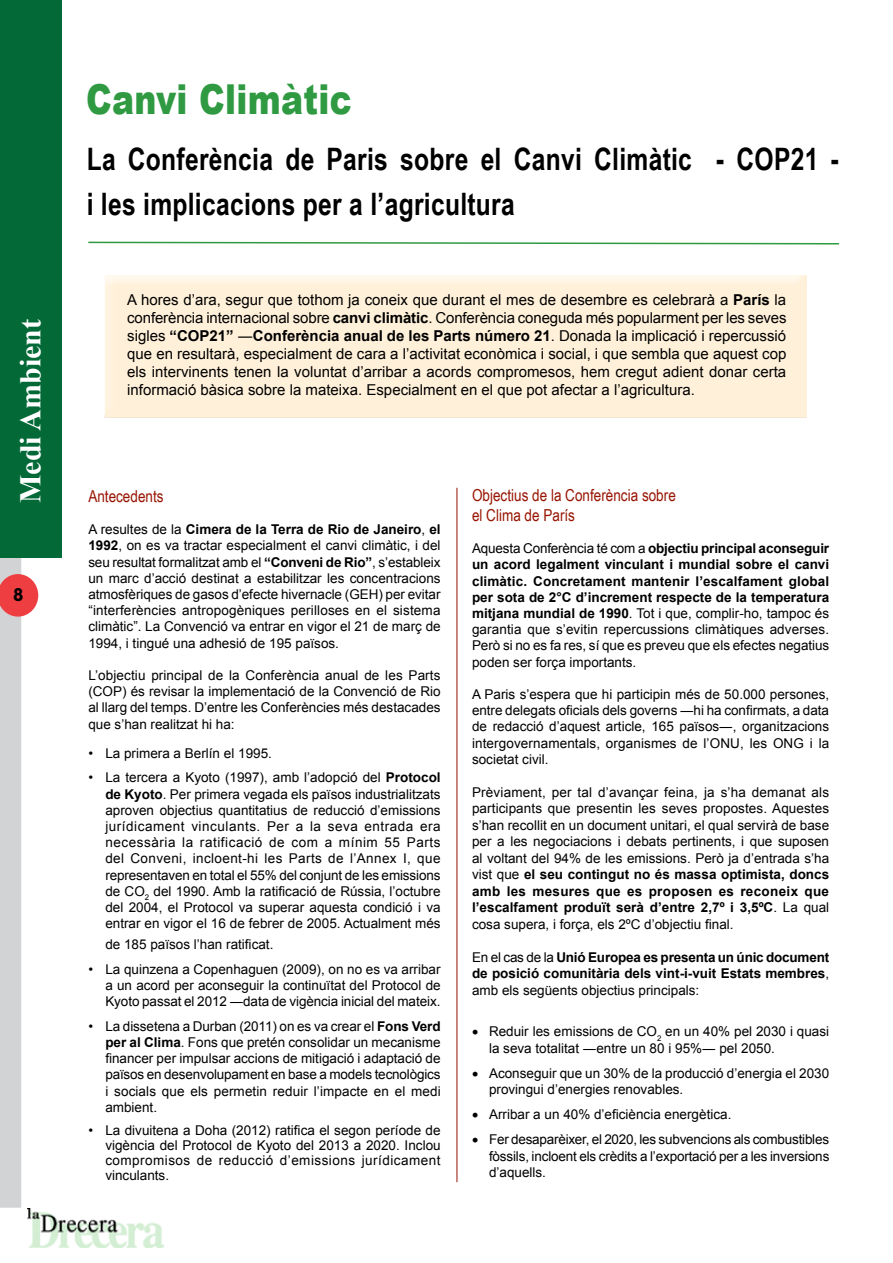
<style>
.page{position:relative;width:893px;height:1263px;background:#fff}
.page>*{position:absolute;margin:0;border:0;box-sizing:border-box;transform-origin:0 0}
.t1{font:900 41.25px "Arial";letter-spacing:.01em;color:#2f9a41;scale:.8 1}
.t2{font:700 30.9px/45px "Arial Narrow";letter-spacing:.01em;color:#000}
.t3{font:700 30px "Times New Roman";color:#fff}
.t4{font:700 18px "VAG Rounded";color:#000}
.t5{font:16.5px/19.8px "Arial Narrow";color:#971402}
.t6{font:15px/18px "Arial";color:#000;text-align:justify}
.t7{font:13.5px/16.2px "Arial";color:#000;text-align:justify}
.t8{font:700 13.5px/16.2px "Arial";color:#000;text-align:justify}
.s1{font-weight:700}
.s2{font-weight:400}
</style>
<div class="page">
<svg style="left:0;top:557px;width:38px;height:651px"></svg>
<img style="left:27px;top:1209px;width:136px;height:38px">
<div style="left:0;top:0;width:61px;height:557px;background:#026937"></div>
<div style="left:98px;top:275px;width:711px;height:144px;background:#fff1d9"></div>
<hr style="left:457px;top:488px;width:1px;height:694px;background:#971402">
<svg style="left:88px;top:241px;width:751px;height:4px"></svg>
<h3 class="t3" style="left:10px;top:503px;width:186px;rotate:-90deg">Medi Ambient</h3>
<h3 class="t4" style="left:13px;top:584px;width:12px">8</h3>
<h1 class="t1" style="left:86px;top:69px;width:333px">Canvi Climàtic</h1>
<h2 class="t2" style="left:87px;top:135px;width:754px">La Conferència de Paris sobre el Canvi Climàtic - COP21 - i les implicacions per a l’agricultura</h2>
<p class="t6" style="left:127px;top:291px;width:661px">A hores d’ara, segur que tothom ja coneix que durant el mes de desembre es celebrarà a <span class="s1">París</span> la conferència internacional sobre <span class="s1">canvi climàtic</span>. Conferència coneguda més popularment per les seves sigles <span class="s1">“COP21”</span> ―<span class="s1">Conferència anual de les Parts número 21</span>. Donada la implicació i repercussió que en resultarà, especialment de cara a l’activitat econòmica i social, i que sembla que aquest cop els intervinents tenen la voluntat d’arribar a acords compromesos, hem cregut adient donar certa informació bàsica sobre la mateixa. Especialment en el que pot afectar a l’agricultura.</p>
<p class="t5" style="left:88px;top:485px;width:77px">Antecedents</p>
<p class="t7" style="left:88px;top:521px;width:354px">A resultes de la <span class="s1">Cimera de la Terra de Rio de Janeiro</span>, <span class="s1">el 1992</span>, on es va tractar especialment el canvi climàtic, i del seu resultat formalitzat amb el <span class="s1">“Conveni de Rio”</span>, s’estableix un marc d’acció destinat a estabilitzar les concentracions atmosfèriques de gasos d’efecte hivernacle (GEH) per evitar “interferències antropogèniques perilloses en el sistema climàtic”. La Convenció va entrar en vigor el 21 de març de 1994, i tingué una adhesió de 195 països.</p>
<p class="t7" style="left:88px;top:667px;width:354px">L’objectiu principal de la Conferència anual de les Parts (COP) és revisar la implementació de la Convenció de Rio al llarg del temps. D’entre les Conferències més destacades que s’han realitzat hi ha:</p>
<p class="t7" style="left:88px;top:745px;width:185px">• La primera a Berlín el 1995.</p>
<p class="t7" style="left:105px;top:770px;width:337px;text-indent:-17px">• La tercera a Kyoto (1997), amb l’adopció del <span class="s1">Protocol de Kyoto</span>. Per primera vegada els països industrialitzats aproven objectius quantitatius de reducció d’emissions jurídicament vinculants. Per a la seva entrada era necessària la ratificació de com a mínim 55 Parts del Conveni, incloent-hi les Parts de l’Annex I, que representaven en total el 55% del conjunt de les emissions de CO<sub>2</sub> del 1990. Amb la ratificació de Rússia, l’octubre del 2004, el Protocol va superar aquesta condició i va entrar en vigor el 16 de febrer de 2005. Actualment més</p>
<p class="t7" style="left:105px;top:936px;width:170px">de 185 països l’han ratificat.</p>
<p class="t7" style="left:105px;top:961px;width:337px;text-indent:-17px">• La quinzena a Copenhaguen (2009), on no es va arribar a un acord per aconseguir la continuïtat del Protocol de Kyoto passat el 2012 ―data de vigència inicial del mateix.</p>
<p class="t7" style="left:105px;top:1018px;width:337px;text-indent:-17px">• La dissetena a Durban (2011) on es va crear el <span class="s1">Fons Verd per al Clima</span>. Fons que pretén consolidar un mecanisme financer per impulsar accions de mitigació i adaptació de països en desenvolupament en base a models tecnològics i socials que els permetin reduir l’impacte en el medi ambient.</p>
<p class="t7" style="left:105px;top:1123px;width:337px;line-height:15px;text-indent:-17px">• La divuitena a Doha (2012) ratifica el segon període de vigència del Protocol de Kyoto del 2013 a 2020. Inclou compromisos de reducció d’emissions jurídicament vinculants.</p>
<p class="t5" style="left:472px;top:485px;width:205px">Objectius de la Conferència sobre el Clima de París</p>
<p class="t8" style="left:472px;top:541px;width:359px"><span class="s2">Aquesta Conferència té com a</span> objectiu principal aconseguir un acord legalment vinculant i mundial sobre el canvi climàtic. Concretament mantenir l’escalfament global per sota de 2°C d’increment respecte de la temperatura mitjana mundial de 1990<span class="s2">. Tot i que, complir-ho, tampoc és garantia que s’evitin repercussions climàtiques adverses.<br>Però si no es fa res, sí que es preveu que els efectes negatius poden ser força importants.</span></p>
<p class="t7" style="left:472px;top:686px;width:359px">A Paris s’espera que hi participin més de 50.000 persones, entre delegats oficials dels governs ―hi ha confirmats, a data de redacció d’aquest article, 165 països―, organitzacions intergovernamentals, organismes de l’ONU, les ONG i la societat civil.</p>
<p class="t7" style="left:472px;top:784px;width:359px">Prèviament, per tal d’avançar feina, ja s’ha demanat als participants que presentin les seves propostes. Aquestes s’han recollit en un document unitari, el qual servirà de base per a les negociacions i debats pertinents, i que suposen al voltant del 94% de les emissions. Però ja d’entrada s’ha vist que <span class="s1">el seu contingut no és massa optimista, doncs amb les mesures que es proposen es reconeix que l’escalfament produït serà d’entre 2,7º i 3,5ºC</span>. La qual cosa supera, i força, els 2ºC d’objectiu final.</p>
<p class="t8" style="left:472px;top:949px;width:359px"><span class="s2">En el cas de la</span> Unió Europea es presenta un únic document de posició comunitària dels vint-i-vuit Estats membres<span class="s2">, amb els següents objectius principals:</span></p>
<p class="t7" style="left:489px;top:1023px;width:342px;text-indent:-17px">• Reduir les emissions de CO<sub>2</sub> en un 40% pel 2030 i quasi la seva totalitat ―entre un 80 i 95%― pel 2050.</p>
<p class="t7" style="left:489px;top:1065px;width:342px;text-indent:-17px">• Aconseguir que un 30% de la producció d’energia el 2030 provingui d’energies renovables.</p>
<p class="t7" style="left:472px;top:1106px;width:261px">• Arribar a un 40% d’eficiència energètica.</p>
<p class="t7" style="left:489px;top:1131px;width:342px;text-indent:-17px">• Fer desaparèixer, el 2020, les subvencions als combustibles fòssils, incloent els crèdits a l’exportació per a les inversions d’aquells.</p>
</div>
